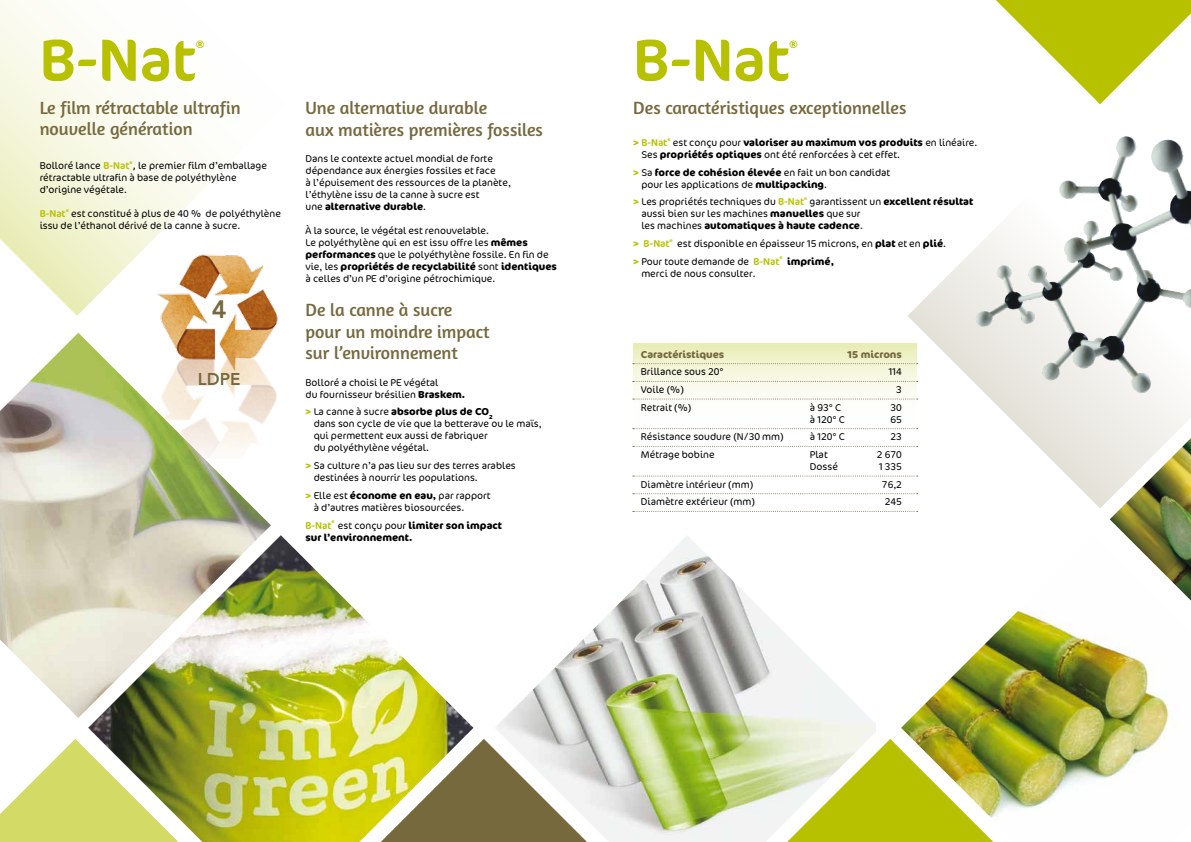
<style>
.page{position:relative;width:1191px;height:842px;background:#fff}
.page>*{position:absolute;margin:0;border:0;box-sizing:border-box;transform-origin:0 0}
.t1{font:60px "Cocon";color:#b7c100}
.t2{font:800 25px "Avenir";color:#76693e}
.t3{font:18px/21.6px "Amaranth";color:#76693e}
.t4{font:800 17px "Avenir";color:#76693e}
.t5{font:11.1px "Cocon";color:#b7c100}
.t6{font:300 10px/12px "Cocon";color:#000}
.t7{font:700 10px/12px "Cocon";color:#000}
.t8{font:700 10px "Cocon";color:#76693e}
.t9{font:10px "Cocon";color:#b7c100}
.t10{font:700 4.1px "Cocon";color:#b7c100}
.s1{font-weight:400;color:#b7c100}
.s2{font-family:"Amaranth";font-weight:400}
.s3{font-weight:700}
.s4{font-weight:700;color:#b7c100}
.s5{font-weight:300}
</style>
<div class="page">
<img style="left:495px;top:536px;width:381px;height:306px">
<svg style="left:787px;top:739px;width:114px;height:103px"></svg>
<svg style="left:0;top:739px;width:88px;height:103px"></svg>
<svg style="left:473px;top:739px;width:114px;height:103px"></svg>
<svg style="left:996px;top:0;width:195px;height:104px"></svg>
<svg style="left:907px;top:249px;width:284px;height:259px"></svg>
<img style="left:1109px;top:438px;width:82px;height:97px">
<img style="left:901px;top:535px;width:290px;height:307px">
<img style="left:88px;top:535px;width:385px;height:307px">
<img style="left:0;top:333px;width:271px;height:385px">
<svg style="left:0;top:0;width:211px;height:316px"></svg>
<svg style="left:633px;top:344px;width:284px;height:167px"></svg>
<img style="left:975px;top:136px;width:216px;height:258px">
<img style="left:147px;top:241px;width:131px;height:96px">
<img style="left:147px;top:337px;width:130px;height:137px">
<svg style="left:633px;top:363px;width:284px;height:1px"></svg>
<svg style="left:633px;top:381px;width:284px;height:1px"></svg>
<svg style="left:633px;top:399px;width:284px;height:1px"></svg>
<svg style="left:633px;top:428px;width:284px;height:1px"></svg>
<svg style="left:633px;top:446px;width:284px;height:1px"></svg>
<svg style="left:633px;top:476px;width:284px;height:1px"></svg>
<svg style="left:633px;top:493px;width:284px;height:1px"></svg>
<svg style="left:633px;top:511px;width:284px;height:1px"></svg>
<h1 class="t1" style="left:40px;top:17px;width:157px">B-Nat</h1>
<p class="t5" style="left:196px;top:36px;width:10px">®</p>
<h3 class="t3" style="left:40px;top:97px;width:203px">Le film rétractable ultrafin nouvelle génération</h3>
<p class="t6" style="left:40px;top:159px;width:229px">Bolloré lance <span class="s1">B-Nat</span> <span class="s2">,</span> le premier film d’emballage</p>
<p class="t10" style="left:129px;top:159px;width:5px">®</p>
<p class="t6" style="left:40px;top:171px;width:198px">rétractable ultrafin à base de polyéthylène d’origine végétale.</p>
<p class="t9" style="left:40px;top:206px;width:27px">B-Nat</p>
<p class="t10" style="left:66px;top:207px;width:5px">®</p>
<p class="t6" style="left:40px;top:207px;width:243px;text-indent:31px">est constitué à plus de 40 % de polyéthylène issu de l’éthanol dérivé de la canne à sucre.</p>
<h2 class="t2" style="left:212px;top:295px;width:16px">4</h2>
<h3 class="t4" style="left:198px;top:369px;width:44px">LDPE</h3>
<h3 class="t3" style="left:305px;top:97px;width:239px">Une alternative durable<br>aux matières premières fossiles</h3>
<p class="t6" style="left:305px;top:152px;width:207px">Dans le contexte actuel mondial de forte dépendance aux énergies fossiles et face<br>à l’épuisement des ressources de la planète, l’éthylène issu de la canne à sucre est<br>une <span class="s3">alternative durable</span>.</p>
<p class="t6" style="left:305px;top:224px;width:253px">À la source, le végétal est renouvelable.<br>Le polyéthylène qui en est issu offre les <span class="s3">mêmes performances</span> que le polyéthylène fossile. En fin de vie, les <span class="s3">propriétés de recyclabilité</span> sont <span class="s3">identiques </span>à celles d’un PE d’origine pétrochimique.</p>
<h3 class="t3" style="left:305px;top:299px;width:186px">De la canne à sucre pour un moindre impact sur l’environnement</h3>
<p class="t6" style="left:305px;top:376px;width:161px">Bolloré a choisi le PE végétal<br>du fournisseur brésilien <span class="s3">Braskem.</span></p>
<p class="t6" style="left:314px;top:406px;width:229px;text-indent:-8px"><span class="s4">&gt;</span> La canne à sucre <span class="s3">absorbe plus de CO</span><sub>2<br></sub>dans son cycle de vie que la betterave ou le maïs, qui permettent eux aussi de fabriquer<br>du polyéthylène végétal.</p>
<p class="t6" style="left:314px;top:459px;width:204px;text-indent:-8px"><span class="s4">&gt;</span> Sa culture n’a pas lieu sur des terres arables destinées à nourrir les populations.</p>
<p class="t6" style="left:314px;top:489px;width:178px;text-indent:-8px"><span class="s4">&gt;</span> Elle est <span class="s3">économe en eau,</span> par rapport à d’autres matières biosourcées.</p>
<p class="t9" style="left:305px;top:518px;width:27px">B-Nat</p>
<p class="t10" style="left:331px;top:519px;width:5px">®</p>
<p class="t7" style="left:305px;top:519px;width:198px;text-indent:32px"><span class="s5">est conçu pour</span> limiter son impact sur l’environnement.</p>
<h1 class="t1" style="left:633px;top:17px;width:157px">B-Nat</h1>
<p class="t5" style="left:789px;top:36px;width:10px">®</p>
<h3 class="t3" style="left:633px;top:97px;width:275px">Des caractéristiques exceptionnelles</h3>
<p class="t9" style="left:633px;top:135px;width:36px"><span class="s3">&gt;</span> B-Nat</p>
<p class="t10" style="left:667px;top:136px;width:5px">®</p>
<p class="t6" style="left:641px;top:136px;width:337px;text-indent:31px">est conçu pour <span class="s3">valoriser au maximum vos produits</span> en linéaire.<br>Ses <span class="s3">propriétés optiques</span> ont été renforcées à cet effet.</p>
<p class="t6" style="left:641px;top:166px;width:250px;text-indent:-8px"><span class="s4">&gt;</span> Sa <span class="s3">force de cohésion élevée</span> en fait un bon candidat pour les applications de <span class="s3">multipacking</span>.</p>
<p class="t6" style="left:633px;top:195px;width:172px"><span class="s4">&gt;</span> Les propriétés techniques du <span class="s1">B-Nat</span></p>
<p class="t10" style="left:804px;top:195px;width:5px">®</p>
<p class="t6" style="left:641px;top:195px;width:333px;text-indent:168px">garantissent un <span class="s3">excellent résultat </span>aussi bien sur les machines <span class="s3">manuelles</span> que sur<br>les machines <span class="s3">automatiques à haute cadence</span>.</p>
<p class="t9" style="left:633px;top:236px;width:38px"><span class="s3">&gt;</span> B-Nat</p>
<p class="t10" style="left:669px;top:237px;width:5px">®</p>
<p class="t6" style="left:633px;top:234px;width:314px;line-height:17.7px;text-indent:44px">est disponible en épaisseur 15 microns, en <span class="s3">plat</span> et en <span class="s3">plié</span>. <span class="s4">&gt;</span> Pour toute demande de <span class="s1">B-Nat</span></p>
<p class="t10" style="left:779px;top:255px;width:5px">®</p>
<p class="t7" style="left:787px;top:255px;width:48px">imprimé,</p>
<p class="t6" style="left:641px;top:267px;width:116px">merci de nous consulter.</p>
<p class="t8" style="left:641px;top:347px;width:85px">Caractéristiques</p>
<p class="t8" style="left:847px;top:347px;width:56px">15 microns</p>
<p class="t6" style="left:641px;top:365px;width:84px">Brillance sous 20°</p>
<p class="t6" style="left:889px;top:365px;width:14px">114</p>
<p class="t6" style="left:641px;top:383px;width:45px">Voile (%)</p>
<p class="t6" style="left:896px;top:383px;width:7px">3</p>
<p class="t6" style="left:641px;top:401px;width:52px">Retrait (%)</p>
<p class="t6" style="left:810px;top:401px;width:33px">à 93° C</p>
<p class="t6" style="left:890px;top:401px;width:13px">30</p>
<p class="t6" style="left:810px;top:413px;width:36px">à 120° C</p>
<p class="t6" style="left:890px;top:413px;width:13px">65</p>
<p class="t6" style="left:641px;top:430px;width:144px">Résistance soudure (N/30 mm)</p>
<p class="t6" style="left:810px;top:430px;width:36px">à 120° C</p>
<p class="t6" style="left:890px;top:430px;width:13px">23</p>
<p class="t6" style="left:641px;top:448px;width:75px">Métrage bobine</p>
<p class="t6" style="left:810px;top:448px;width:19px">Plat</p>
<p class="t6" style="left:877px;top:448px;width:26px">2 670</p>
<p class="t6" style="left:810px;top:460px;width:30px">Dossé</p>
<p class="t6" style="left:879px;top:460px;width:24px">1 335</p>
<p class="t6" style="left:641px;top:478px;width:114px">Diamètre intérieur (mm)</p>
<p class="t6" style="left:882px;top:478px;width:21px">76,2</p>
<p class="t6" style="left:641px;top:495px;width:116px">Diamètre extérieur (mm)</p>
<p class="t6" style="left:885px;top:495px;width:19px">245</p>
</div>
